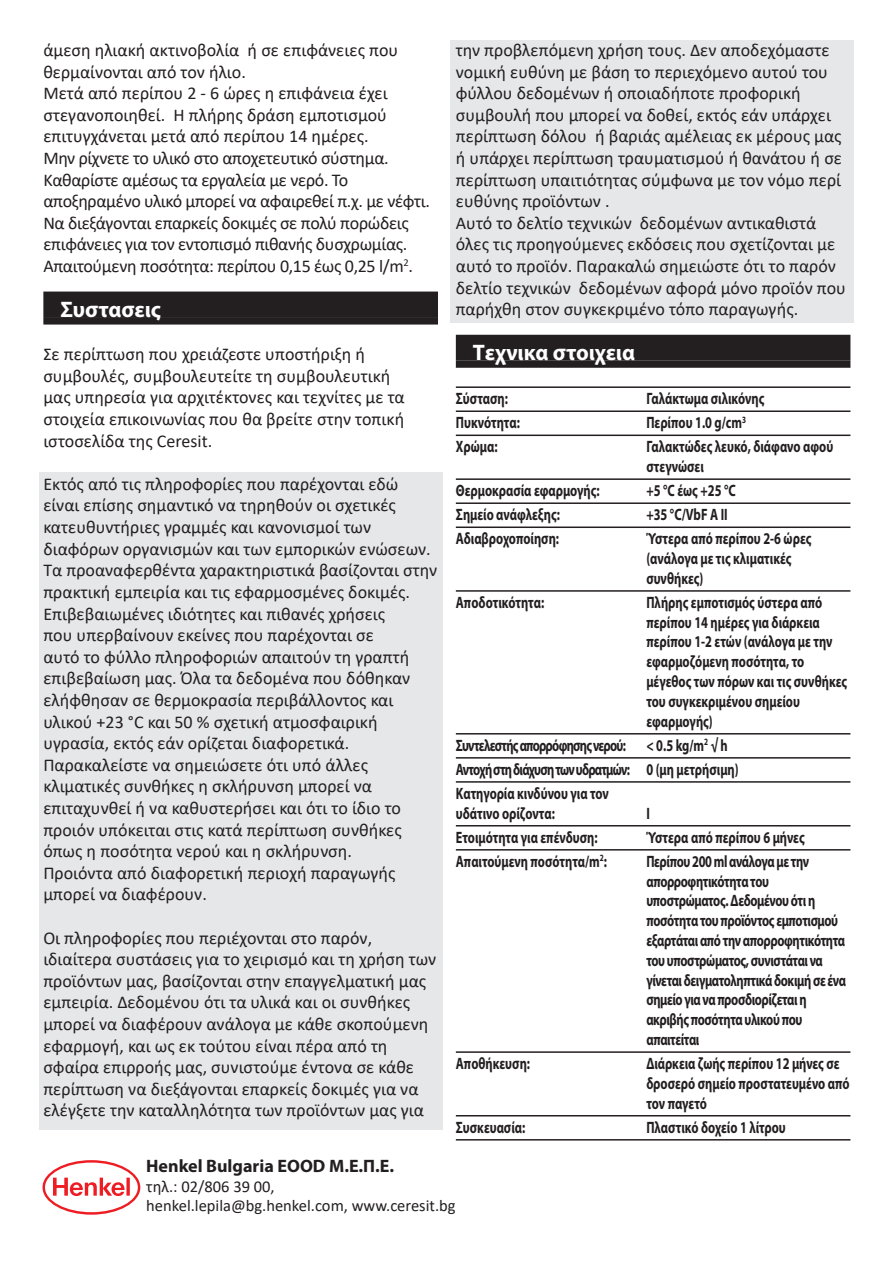
<style>
.page{position:relative;width:893px;height:1263px;background:#fff}
.page>*{position:absolute;margin:0;border:0;box-sizing:border-box;transform-origin:0 0}
.Вътрешно_заглавие{font:700 22.5px "Myriad Pro";color:#fff}
.t1{font:18px/21.6px "Calibri";color:#231f20}
.t2{font:18px/21.6px "Calibri";letter-spacing:-.02em;color:#231f20}
.t3{font:700 18px "Myriad Pro";color:#231f20}
.kare_tehnicheski_danni{font:700 16.5px/19.8px "Myriad Pro";letter-spacing:-.005em;color:#231f20;scale:.75 1}
.kare_tehnicheski_danni-2{font:700 16.5px/19.8px "Myriad Pro";letter-spacing:-.03em;color:#231f20;scale:.75 1}
.text{font:16.5px/19.8px "Calibri";color:#231f20}
.kare_tehnicheski_danni-3{font:700 16.5px "Myriad Pro";letter-spacing:-.055em;color:#231f20;scale:.75 1}
.kare_tehnicheski_danni-4{font:700 16.5px "Myriad Pro";letter-spacing:-.06em;color:#231f20;scale:.75 1}
</style>
<div class="page">
<div style="left:450px;top:40px;width:404px;height:283px;background:#e6e7e9"></div>
<div style="left:39px;top:472px;width:403px;height:657px;background:#e6e7e9"></div>
<div style="left:43px;top:292px;width:395px;height:25px;background:#231f20"></div>
<div style="left:43px;top:317px;width:395px;height:8px;background:#231f20"></div>
<div style="left:456px;top:335px;width:394px;height:25px;background:#231f20"></div>
<div style="left:456px;top:360px;width:394px;height:8px;background:#231f20"></div>
<hr style="left:456px;top:386px;width:394px;height:2px;background:#231f20">
<hr style="left:456px;top:410px;width:394px;height:2px;background:#231f20">
<hr style="left:456px;top:435px;width:394px;height:1px;background:#231f20">
<hr style="left:456px;top:478px;width:394px;height:2px;background:#231f20">
<hr style="left:456px;top:502px;width:394px;height:2px;background:#231f20">
<hr style="left:456px;top:526px;width:394px;height:2px;background:#231f20">
<hr style="left:456px;top:590px;width:394px;height:2px;background:#231f20">
<hr style="left:456px;top:733px;width:394px;height:1px;background:#231f20">
<hr style="left:456px;top:757px;width:394px;height:2px;background:#231f20">
<hr style="left:456px;top:781px;width:394px;height:2px;background:#231f20">
<hr style="left:456px;top:825px;width:394px;height:1px;background:#231f20">
<hr style="left:456px;top:849px;width:394px;height:1px;background:#231f20">
<hr style="left:456px;top:1051px;width:394px;height:2px;background:#231f20">
<hr style="left:456px;top:1115px;width:394px;height:1px;background:#231f20">
<hr style="left:456px;top:1139px;width:394px;height:1px;background:#231f20">
<svg style="left:43px;top:1160px;width:97px;height:55px"></svg>
<p class="t1" style="left:43px;top:39px;width:356px">άμεση ηλιακή ακτινοβολία ή σε επιφάνειες που θερμαίνονται από τον ήλιο.</p>
<p class="t1" style="left:43px;top:82px;width:346px;text-align:justify">Μετά από περίπου 2 - 6 ώρες η επιφάνεια έχει στεγανοποιηθεί. Η πλήρης δράση εμποτισμού επιτυγχάνεται μετά από περίπου 14 ημέρες.</p>
<p class="t2" style="left:43px;top:147px;width:388px">Μην ρίχνετε το υλικό στο αποχετευτικό σύστημα.<br>Καθαρίστε αμέσως τα εργαλεία με νερό. Το αποξηραμένο υλικό μπορεί να αφαιρεθεί π.χ. με νέφτι.<br>Να διεξάγονται επαρκείς δοκιμές σε πολύ πορώδεις επιφάνειες για τον εντοπισμό πιθανής δυσχρωμίας.<br>Απαιτούμενη ποσότητα: περίπου 0,15 έως 0,25 l/m<sup>2</sup>.</p>
<p class="Вътрешно_заглавие" style="left:60px;top:295px;width:102px">Συστασεις</p>
<p class="t1" style="left:43px;top:343px;width:363px">Σε περίπτωση που χρειάζεστε υποστήριξη ή συμβουλές, συμβουλευτείτε τη συμβουλευτική μας υπηρεσία για αρχιτέκτονες και τεχνίτες με τα στοιχεία επικοινωνίας που θα βρείτε στην τοπική ιστοσελίδα της Ceresit.</p>
<p class="t1" style="left:43px;top:473px;width:395px">Εκτός από τις πληροφορίες που παρέχονται εδώ είναι επίσης σημαντικό να τηρηθούν οι σχετικές κατευθυντήριες γραμμές και κανονισμοί των διαφόρων οργανισμών και των εμπορικών ενώσεων.<br>Τα προαναφερθέντα χαρακτηριστικά βασίζονται στην πρακτική εμπειρία και τις εφαρμοσμένες δοκιμές.</p>
<p class="t1" style="left:43px;top:602px;width:368px">Επιβεβαιωμένες ιδιότητες και πιθανές χρήσεις που υπερβαίνουν εκείνες που παρέχονται σε αυτό το φύλλο πληροφοριών απαιτούν τη γραπτή επιβεβαίωση μας. Όλα τα δεδομένα που δόθηκαν ελήφθησαν σε θερμοκρασία περιβάλλοντος και υλικού +23 °C και 50 % σχετική ατμοσφαιρική υγρασία, εκτός εάν ορίζεται διαφορετικά.<br>Παρακαλείστε να σημειώσετε ότι υπό άλλες κλιματικές συνθήκες η σκλήρυνση μπορεί να επιταχυνθεί ή να καθυστερήσει και ότι το ίδιο το προιόν υπόκειται στις κατά περίπτωση συνθήκες όπως η ποσότητα νερού και η σκλήρυνση.</p>
<p class="t1" style="left:43px;top:861px;width:354px">Προιόντα από διαφορετική περιοχή παραγωγής μπορεί να διαφέρουν.</p>
<p class="t1" style="left:43px;top:926px;width:394px">Οι πληροφορίες που περιέχονται στο παρόν, ιδιαίτερα συστάσεις για το χειρισμό και τη χρήση των προϊόντων μας, βασίζονται στην επαγγελματική μας εμπειρία. Δεδομένου ότι τα υλικά και οι συνθήκες μπορεί να διαφέρουν ανάλογα με κάθε σκοπούμενη εφαρμογή, και ως εκ τούτου είναι πέρα από τη σφαίρα επιρροής μας, συνιστούμε έντονα σε κάθε περίπτωση να διεξάγονται επαρκείς δοκιμές για να ελέγξετε την καταλληλότητα των προϊόντων μας για</p>
<p class="t1" style="left:456px;top:39px;width:388px">την προβλεπόμενη χρήση τους. Δεν αποδεχόμαστε νομική ευθύνη με βάση το περιεχόμενο αυτού του φύλλου δεδομένων ή οποιαδήποτε προφορική συμβουλή που μπορεί να δοθεί, εκτός εάν υπάρχει περίπτωση δόλου ή βαριάς αμέλειας εκ μέρους μας ή υπάρχει περίπτωση τραυματισμού ή θανάτου ή σε περίπτωση υπαιτιότητας σύμφωνα με τον νόμο περί ευθύνης προϊόντων .</p>
<p class="t1" style="left:456px;top:212px;width:392px">Αυτό το δελτίο τεχνικών δεδομένων αντικαθιστά όλες τις προηγούμενες εκδόσεις που σχετίζονται με αυτό το προϊόν. Παρακαλώ σημειώστε ότι το παρόν δελτίο τεχνικών δεδομένων αφορά μόνο προϊόν που παρήχθη στον συγκεκριμένο τόπο παραγωγής.</p>
<p class="Вътрешно_заглавие" style="left:473px;top:338px;width:164px">Τεχνικα στοιχεια</p>
<p class="kare_tehnicheski_danni" style="left:456px;top:388px;width:71px">Σύσταση:</p>
<p class="kare_tehnicheski_danni" style="left:646px;top:388px;width:159px">Γαλάκτωμα σιλικόνης</p>
<p class="kare_tehnicheski_danni" style="left:456px;top:412px;width:87px">Πυκνότητα:</p>
<p class="kare_tehnicheski_danni" style="left:646px;top:412px;width:135px">Περίπου 1.0 g/cm<sup>3</sup></p>
<p class="kare_tehnicheski_danni" style="left:456px;top:436px;width:57px">Χρώμα:</p>
<p class="kare_tehnicheski_danni" style="left:646px;top:436px;width:251px">Γαλακτώδες λευκό, διάφανο αφού στεγνώσει</p>
<p class="kare_tehnicheski_danni" style="left:456px;top:480px;width:193px">Θερμοκρασία εφαρμογής:</p>
<p class="kare_tehnicheski_danni" style="left:646px;top:480px;width:121px">+5 °C έως +25 °C</p>
<p class="kare_tehnicheski_danni" style="left:456px;top:504px;width:140px">Σημείο ανάφλεξης:</p>
<p class="kare_tehnicheski_danni" style="left:646px;top:504px;width:110px">+35 °C/VbF A II</p>
<p class="kare_tehnicheski_danni" style="left:456px;top:528px;width:139px">Αδιαβροχοποίηση:</p>
<p class="kare_tehnicheski_danni" style="left:646px;top:528px;width:222px">Ύστερα από περίπου 2-6 ώρες (ανάλογα με τις κλιματικές συνθήκες)</p>
<p class="kare_tehnicheski_danni" style="left:456px;top:592px;width:119px">Αποδοτικότητα:</p>
<p class="kare_tehnicheski_danni" style="left:646px;top:592px;width:269px">Πλήρης εμποτισμός ύστερα από περίπου 14 ημέρες για διάρκεια περίπου 1-2 ετών (ανάλογα με την εφαρμοζόμενη ποσότητα, το μέγεθος των πόρων και τις συνθήκες του συγκεκριμένου σημείου εφαρμογής)</p>
<p class="kare_tehnicheski_danni-4" style="left:456px;top:734px;width:364px">Συντελεστής απορρόφησης νερού: &lt; 0.5 kg/m<sup>2</sup> √ h</p>
<p class="kare_tehnicheski_danni-3" style="left:456px;top:758px;width:379px">Αντοχή στη διάχυση των υδρατμών: 0 (μη μετρήσιμη)</p>
<p class="kare_tehnicheski_danni" style="left:456px;top:783px;width:206px">Κατηγορία κινδύνου για τον υδάτινο ορίζοντα:</p>
<p class="kare_tehnicheski_danni" style="left:646px;top:803px;width:6px">Ι</p>
<p class="kare_tehnicheski_danni" style="left:456px;top:827px;width:191px">Ετοιμότητα για επένδυση:</p>
<p class="kare_tehnicheski_danni" style="left:646px;top:827px;width:213px">Ύστερα από περίπου 6 μήνες</p>
<p class="kare_tehnicheski_danni" style="left:456px;top:851px;width:203px">Απαιτούμενη ποσότητα/m<sup>2</sup>:</p>
<p class="kare_tehnicheski_danni-2" style="left:646px;top:851px;width:268px">Περίπου 200 ml ανάλογα με την απορροφητικότητα του υποστρώματος. Δεδομένου ότι η ποσότητα του προϊόντος εμποτισμού εξαρτάται από την απορροφητικότητα του υποστρώματος, συνιστάται να γίνεται δειγματοληπτικά δοκιμή σε ένα σημείο για να προσδιορίζεται η ακριβής ποσότητα υλικού που απαιτείται</p>
<p class="kare_tehnicheski_danni" style="left:456px;top:1053px;width:101px">Αποθήκευση:</p>
<p class="kare_tehnicheski_danni" style="left:646px;top:1053px;width:273px">Διάρκεια ζωής περίπου 12 μήνες σε δροσερό σημείο προστατευμένο από τον παγετό</p>
<p class="kare_tehnicheski_danni" style="left:456px;top:1117px;width:94px">Συσκευασία:</p>
<p class="kare_tehnicheski_danni" style="left:646px;top:1117px;width:187px">Πλαστικό δοχείο 1 λίτρου</p>
<p class="t3" style="left:146px;top:1154px;width:249px">Henkel Bulgaria EOOD Μ.Ε.Π.Ε.</p>
<p class="text" style="left:146px;top:1176px;width:311px">τηλ.: 02/806 39 00, henkel.lepila@bg.henkel.com, www.ceresit.bg</p>
</div>
